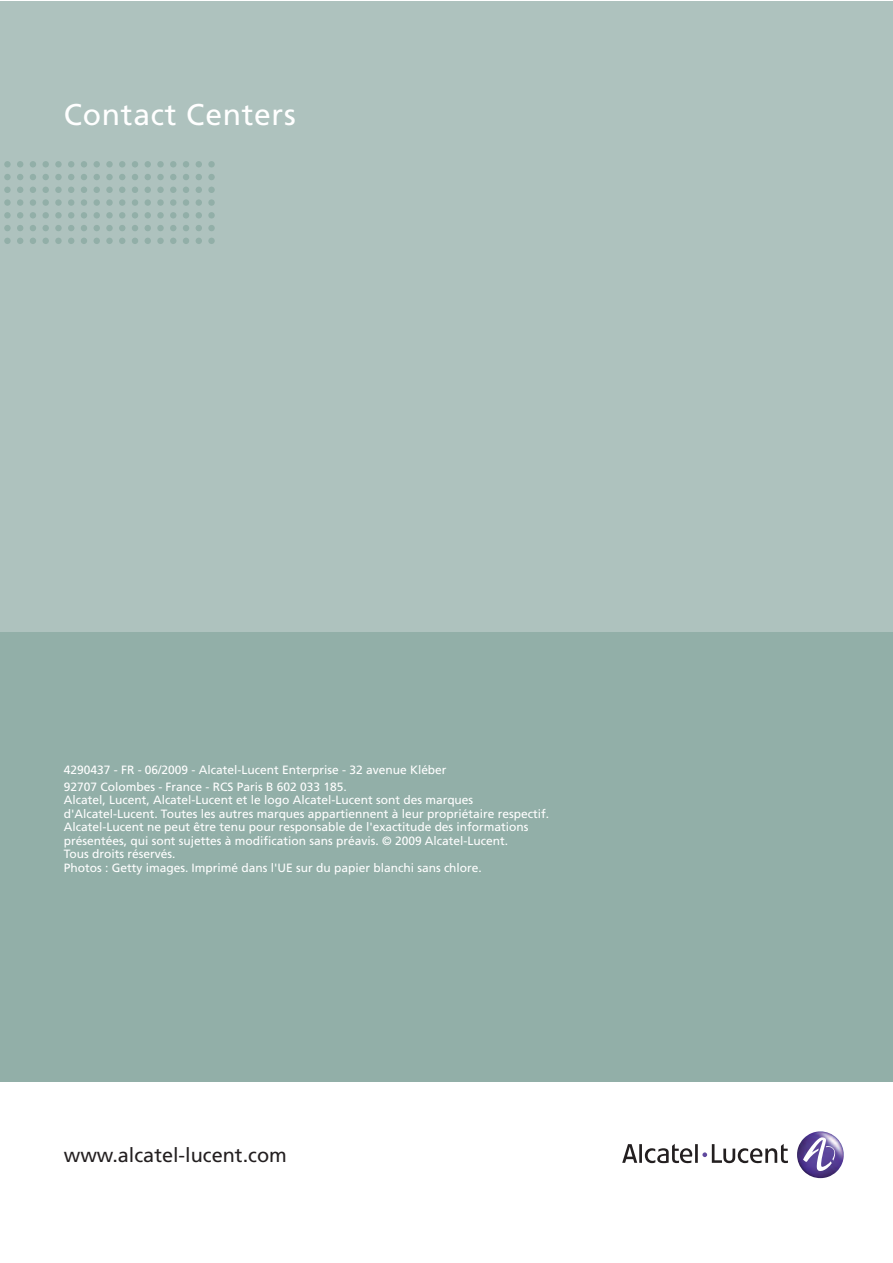
<style>
.page{position:relative;width:893px;height:1263px;background:#fff}
.page>*{position:absolute;margin:0;border:0;box-sizing:border-box;transform-origin:0 0}
.t1{font:30px "Frutiger";letter-spacing:.025em;color:#fff}
.t2{font:19.95px "Frutiger";color:#231f20}
.t3{font:12px/13.5px "Frutiger";color:#fff}
</style>
<div class="page">
<img style="left:797px;top:1131px;width:47px;height:47px">
<svg style="left:803px;top:1137px;width:35px;height:35px"></svg>
<svg style="left:622px;top:1144px;width:166px;height:19px"></svg>
<div style="left:0;top:609px;width:892px;height:473px;background:#92afa8"></div>
<div style="left:0;top:1px;width:892px;height:630px;background:#aec2be"></div>
<svg style="left:4px;top:161px;width:211px;height:83px"></svg>
<h1 class="t1" style="left:64px;top:96px;width:233px">Contact Centers</h1>
<p class="t3" style="left:64px;top:762px;width:384px;line-height:16.5px">4290437 - FR - 06/2009 - Alcatel-Lucent Enterprise - 32 avenue Kléber<br>92707 Colombes - France - RCS Paris B 602 033 185.</p>
<p class="t3" style="left:64px;top:793px;width:487px">Alcatel, Lucent, Alcatel-Lucent et le logo Alcatel-Lucent sont des marques d'Alcatel-Lucent. Toutes les autres marques appartiennent à leur propriétaire respectif.<br>Alcatel-Lucent ne peut être tenu pour responsable de l'exactitude des informations présentées, qui sont sujettes à modification sans préavis. © 2009 Alcatel-Lucent.<br>Tous droits réservés.<br>Photos : Getty images. Imprimé dans l'UE sur du papier blanchi sans chlore.</p>
<h2 class="t2" style="left:64px;top:1143px;width:225px">www.alcatel-lucent.com</h2>
</div>
